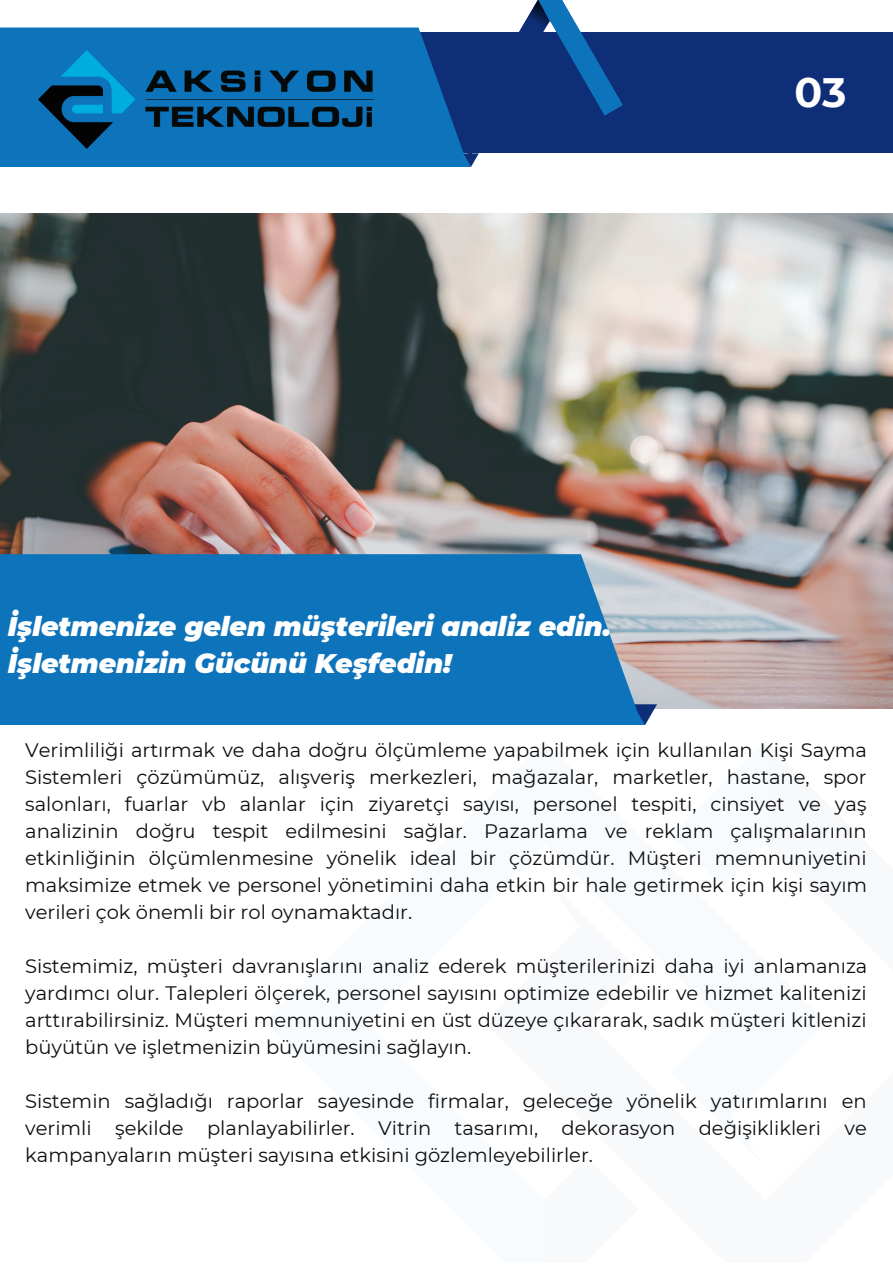
<style>
.page{position:relative;width:893px;height:1264px;background:#fff}
.page>*{position:absolute;margin:0;border:0;box-sizing:border-box;transform-origin:0 0}
.t1{font:700 41.1px "Montserrat";color:#fff}
.t2{font:italic 900 26.85px "Montserrat";color:#fff}
.t3{font:19.5px/27px "Montserrat";color:#0e0e0e}
</style>
<div class="page">
<div style="left:395px;top:33px;width:497px;height:120px;background:#0e2e77"></div>
<svg style="left:0;top:0;width:623px;height:167px"></svg>
<svg style="left:0;top:28px;width:464px;height:127px;background:#0e6cb4"></svg>
<img style="left:0;top:213px;width:892px;height:495px">
<div style="left:0;top:704px;width:657px;height:21px;background:#0d73bb"></div>
<div style="left:0;top:554px;width:637px;height:157px;background:#0d73bb"></div>
<img style="left:39px;top:50px;width:335px;height:98px">
<p class="t1" style="left:794px;top:67px;width:54px">03</p>
<p class="t2" style="left:8px;top:609px;width:604px">İşletmenize gelen müşterileri analiz edin.</p>
<p class="t2" style="left:8px;top:647px;width:445px">İşletmenizin Gücünü Keşfedin!</p>
<p class="t3" style="left:25px;top:737px;width:843px">Veri mli liği artırmak ve daha doğru ölçümleme yapabi lmek içi n kullanılan Kişi Sayma Sistemleri çözümümüz, alışveriş merkezleri, mağazalar, marketler, hastane, spor salonları, fuarlar vb alanlar içi n ziyaretçi sayısı, personel tespiti, ci nsiyet ve yaş analizi ni n doğru tespit edi lmesi ni sağlar. Pazarlama ve reklam çalışmalarının etki nliği ni n ölçümlenmesi ne yöneli k ideal bi r çözümdür. Müşteri memnuniyeti ni maksi mize etmek ve personel yöneti mi ni daha etki n bi r hale geti rmek içi n kişi sayım veri leri çok önemli bi r rol oynamaktadır.</p>
<p class="t3" style="left:25px;top:952px;width:843px">Sistemi miz, müşteri davranışlarını analiz ederek müşteri leri nizi daha iyi anlamanıza yardımcı olur. Talepleri ölçerek, personel sayısını opti mize edebi li r ve hizmet kalitenizi arttırabi li rsi niz. Müşteri memnuniyeti ni en üst düzeye çıkararak, sadık müşteri kitlenizi büyütün ve işletmenizi n büyümesi ni sağlayın.</p>
<p class="t3" style="left:25px;top:1087px;width:843px">Sistemi n sağladığı raporlar sayesi nde fi rmalar, geleceğe yöneli k yatırımlarını en verimli</p>
<p class="t3" style="left:115px;top:1114px;width:704px">şeki lde planlayabi li rler. Vitri n tasarımı, dekorasyon değişi kli kleri</p>
<p class="t3" style="left:844px;top:1114px;width:24px">ve</p>
<p class="t3" style="left:25px;top:1141px;width:569px">kampanyaların müşteri sayısına etkisi ni gözlemleyebi li rler.</p>
</div>
